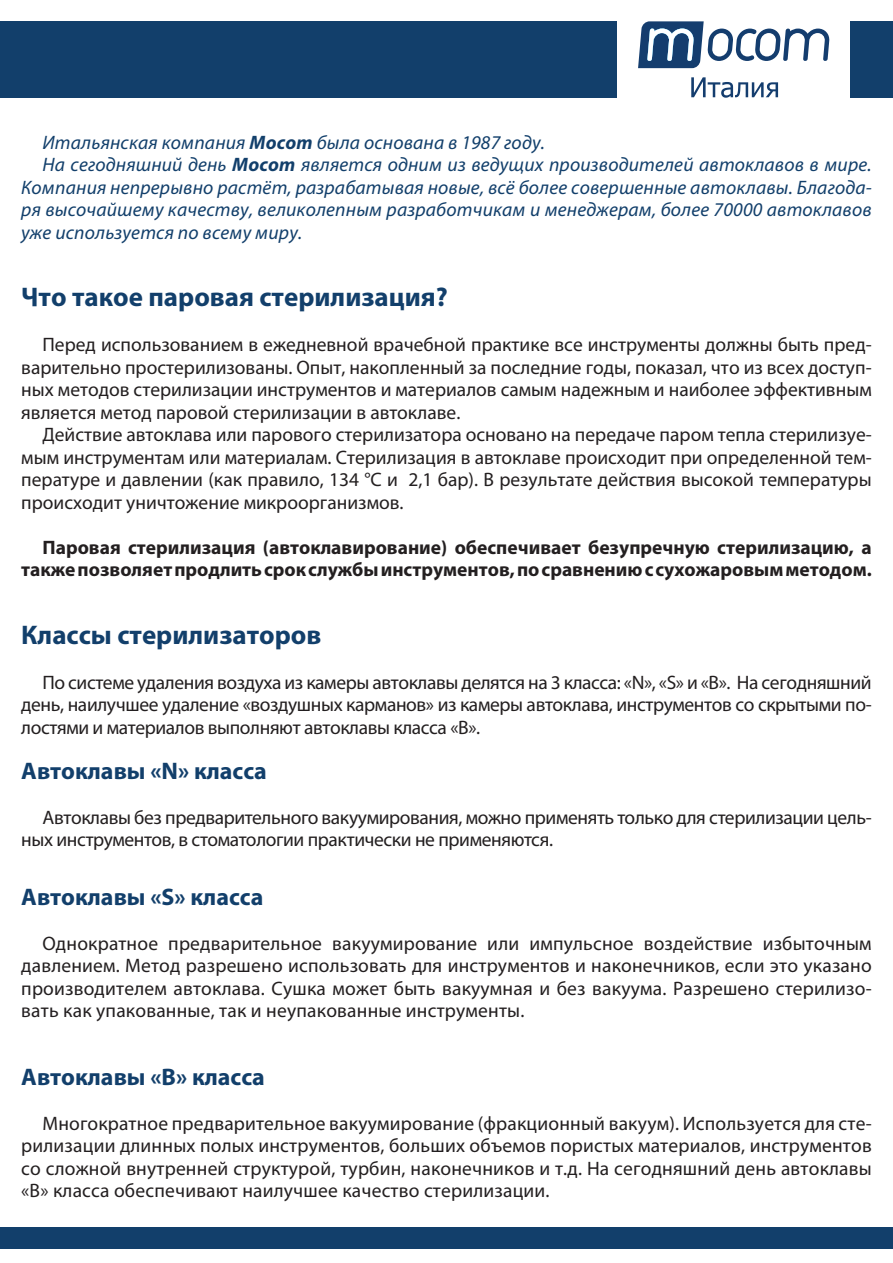
<style>
.page{position:relative;width:893px;height:1263px;background:#fff}
.page>*{position:absolute;margin:0;border:0;box-sizing:border-box;transform-origin:0 0}
.t1{font:700 27px "Myriad Pro";color:#123f6b}
.t2{font:700 24px "Myriad Pro";color:#123f6b}
.t3{font:19.5px/22.5px "Myriad Pro";color:#231f20;text-align:justify}
.t4{font:italic 19.5px "Myriad Pro";letter-spacing:.01em;color:#123f6b}
.t5{font:700 19.5px/22.5px "Myriad Pro";color:#231f20;text-align:right}
.t6{font:19.5px/22.5px "Myriad Pro";letter-spacing:-.02em;color:#231f20}
.s1{font-weight:700}
</style>
<div class="page">
<svg style="left:638px;top:21px;width:191px;height:47px"></svg>
<svg style="left:691px;top:77px;width:87px;height:21px"></svg>
<div style="left:0;top:21px;width:617px;height:77px;background:#123f6b"></div>
<div style="left:0;top:1227px;width:893px;height:22px;background:#123f6b"></div>
<div style="left:851px;top:21px;width:42px;height:77px;background:#123f6b"></div>
<p class="t4" style="left:43px;top:130px;width:504px">Итальянская компания <span class="s1">Mocom</span> была основана в 1987 году.</p>
<p class="t4" style="left:43px;top:152px;width:831px">На сегодняшний день <span class="s1">Mocom</span> является одним из ведущих производителей автоклавов в мире.</p>
<p class="t4" style="left:21px;top:175px;width:852px">Компания непрерывно растёт, разрабатывая новые, всё более совершенные автоклавы. Благода-</p>
<p class="t4" style="left:21px;top:197px;width:852px">ря высочайшему качеству, великолепным разработчикам и менеджерам, более 70000 автоклавов</p>
<p class="t4" style="left:21px;top:220px;width:282px">уже используется по всему миру.</p>
<h1 class="t1" style="left:21px;top:279px;width:428px">Что такое паровая стерилизация?</h1>
<p class="t3" style="left:21px;top:333px;width:852px;text-indent:21px">Перед использованием в ежедневной врачебной практике все инструменты должны быть пред&shy;варительно простерилизованы. Опыт, накопленный за последние годы, показал, что из всех доступ&shy;ных методов стерилизации инструментов и материалов самым надежным и наиболее эффективным является метод паровой стерилизации в автоклаве.</p>
<p class="t3" style="left:21px;top:423px;width:852px;text-indent:21px">Действие автоклава или парового стерилизатора основано на передаче паром тепла стерилизуе&shy;мым инструментам или материалам. Стерилизация в автоклаве происходит при определенной тем&shy;пературе и давлении (как правило, 134 °С и 2,1 бар). В результате действия высокой температуры происходит уничтожение микроорганизмов.</p>
<p class="t5" style="left:21px;top:535px;width:852px">Паровая стерилизация (автоклавирование) обеспечивает безупречную стерилизацию, а также позволяет продлить срок службы инструментов, по сравнению с сухожаровым методом.</p>
<h1 class="t1" style="left:21px;top:617px;width:302px">Классы стерилизаторов</h1>
<p class="t3" style="left:21px;top:670px;width:852px;text-indent:21px">По системе удаления воздуха из камеры автоклавы делятся на 3 класса: «N», «S» и «B». На сегодняшний день, наилучшее удаление «воздушных карманов» из камеры автоклава, инструментов со скрытыми по&shy;лостями и материалов выполняют автоклавы класса «B».</p>
<p class="t2" style="left:21px;top:755px;width:247px">Автоклавы «N» класса</p>
<p class="t6" style="left:21px;top:805px;width:852px;text-indent:21px">Автоклавы без предварительного вакуумирования, можно применять только для стерилизации цель&shy;ных инструментов, в стоматологии практически не применяются.</p>
<p class="t2" style="left:21px;top:881px;width:244px">Автоклавы «S» класса</p>
<p class="t3" style="left:21px;top:931px;width:852px;text-indent:21px">Однократное предварительное вакуумирование или импульсное воздействие избыточным давлением. Метод разрешено использовать для инструментов и наконечников, если это указано производителем автоклава. Сушка может быть вакуумная и без вакуума. Разрешено стерилизо&shy;вать как упакованные, так и неупакованные инструменты.</p>
<p class="t2" style="left:21px;top:1061px;width:245px">Автоклавы «B» класса</p>
<p class="t3" style="left:21px;top:1111px;width:852px;text-indent:21px">Многократное предварительное вакуумирование (фракционный вакуум). Используется для сте&shy;рилизации длинных полых инструментов, больших объемов пористых материалов, инструментов со сложной внутренней структурой, турбин, наконечников и т.д. На сегодняшний день автоклавы «B» класса обеспечивают наилучшее качество стерилизации.</p>
</div>
